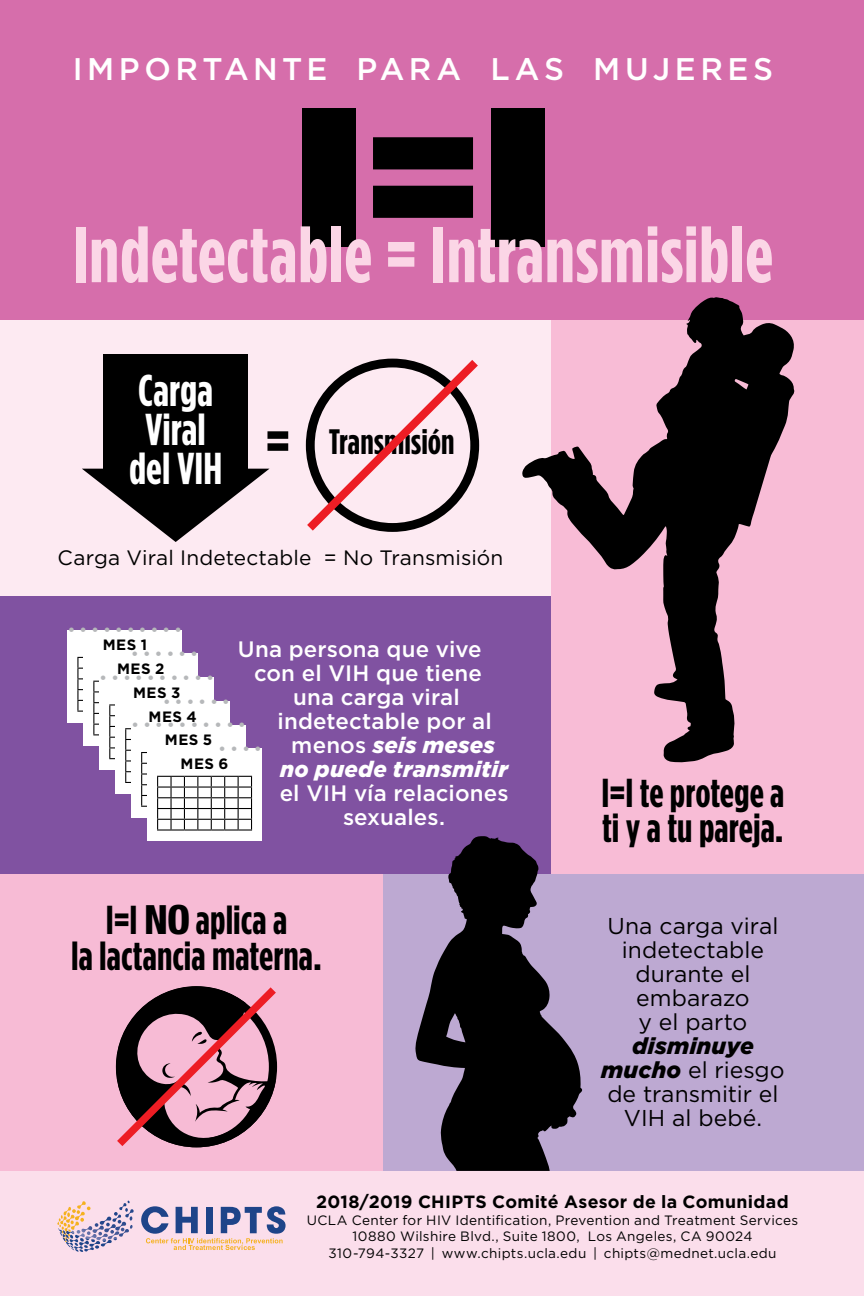
<style>
.page{position:relative;width:864px;height:1296px;background:#fff}
.page>*{position:absolute;margin:0;border:0;box-sizing:border-box;transform-origin:0 0}
.t1{font:900 198.6px "Frutiger LT Std";color:#000}
.t2{font:700 79.2px "Gotham Condensed";letter-spacing:.005em;color:#fbd6e6}
.t3{font:700 44.7px/39px "Gotham Condensed";color:#fff}
.t4{font:700 40.5px/35.4px "Gotham Condensed";color:#000}
.t5{font:700 35.4px "Gotham Condensed";color:#000}
.t6{font:500 31.2px "Gotham";letter-spacing:.145em;color:#fff}
.t7{font:22.8px/24px "Gotham";letter-spacing:.005em;color:#000;text-align:center}
.t8{font:500 22.2px/24px "Gotham";letter-spacing:.005em;color:#fff;text-align:center}
.t9{font:italic 900 22.2px "Gotham";letter-spacing:.015em;color:#fff}
.t10{font:20.7px "Gotham";letter-spacing:.005em;color:#000}
.t11{font:700 17.7px "Gotham";letter-spacing:.015em;color:#000}
.t12{font:700 15px "Gotham";color:#b6b8ba}
.t13{font:700 15px "Gotham";letter-spacing:.03em;color:#000}
.t14{font:13.5px/16.8px "Gotham";letter-spacing:.025em;color:#000;text-align:center}
.s1{font-size:44.7px;color:#fff}
.s2{font-size:62.4px}
.s3{font-weight:500;font-style:normal}
.s4{font-family:"Helvetica Neue LT Std";font-weight:800;font-stretch:condensed}
.s5{font-weight:900;font-style:italic}
</style>
<div class="page">
<div style="left:0;top:1171px;width:864px;height:125px;background:#fbdeeb"></div>
<div style="left:0;top:0;width:864px;height:320px;background:#d66eab"></div>
<div style="left:550px;top:320px;width:314px;height:555px;background:#f8bcd6"></div>
<div style="left:0;top:320px;width:550px;height:276px;background:#fdeaf2"></div>
<div style="left:0;top:596px;width:550px;height:279px;background:#8052a1"></div>
<div style="left:382px;top:875px;width:482px;height:296px;background:#bda9d2"></div>
<div style="left:0;top:875px;width:382px;height:296px;background:#f7bbd5"></div>
<svg style="left:115px;top:986px;width:163px;height:162px"></svg>
<svg style="left:82px;top:469px;width:187px;height:73px"></svg>
<div style="left:103px;top:354px;width:145px;height:121px;background:#000"></div>
<svg style="left:305px;top:358px;width:175px;height:174px"></svg>
<div style="left:68px;top:630px;width:114px;height:92px;background:#fff"></div>
<div style="left:84px;top:654px;width:114px;height:92px;background:#fff"></div>
<div style="left:147px;top:749px;width:115px;height:92px;background:#fff"></div>
<svg style="left:77px;top:657px;width:175px;height:174px"></svg>
<svg style="left:522px;top:297px;width:273px;height:465px"></svg>
<svg style="left:416px;top:836px;width:166px;height:335px;fill:#000"></svg>
<svg style="left:57px;top:1201px;width:77px;height:51px"></svg>
<svg style="left:141px;top:1206px;width:145px;height:44px"></svg>
<h3 class="t6" style="left:73px;top:49px;width:702px">IMPORTANTE PARA LAS MUJERES</h3>
<h1 class="t1" style="left:292px;top:56px;width:264px">I=I</h1>
<h2 class="t2" style="left:73px;top:208px;width:702px">Indetectable = Intransmisible</h2>
<h3 class="t3" style="left:138px;top:370px;width:76px">Carga<br>Viral</h3>
<h3 class="t5" style="left:129px;top:421px;width:327px"><span class="s1">del VIH</span> <span class="s2">=</span> Transmisión</h3>
<h3 class="t10" style="left:58px;top:545px;width:447px">Carga Viral Indetectable = No Transmisión</h3>
<p class="t12" style="left:68px;top:620px;width:116px">••••••••••</p>
<p class="t13" style="left:103px;top:635px;width:46px">MES 1</p>
<p class="t12" style="left:131px;top:644px;width:68px">••••••</p>
<p class="t13" style="left:117px;top:659px;width:49px">MES 2</p>
<p class="t12" style="left:100px;top:668px;width:116px">••••••••••</p>
<p class="t13" style="left:133px;top:683px;width:49px">MES 3</p>
<p class="t12" style="left:163px;top:691px;width:68px">••••••</p>
<p class="t13" style="left:149px;top:706px;width:50px">MES 4</p>
<p class="t12" style="left:132px;top:715px;width:116px">••••••••••</p>
<p class="t13" style="left:165px;top:730px;width:49px">MES 5</p>
<p class="t12" style="left:219px;top:739px;width:45px">••••</p>
<p class="t13" style="left:181px;top:754px;width:49px">MES 6</p>
<h3 class="t8" style="left:238px;top:637px;width:245px">Una persona que vive</h3>
<h3 class="t8" style="left:254px;top:661px;width:230px">con el VIH que tiene</h3>
<h3 class="t8" style="left:293px;top:685px;width:168px">una carga viral</h3>
<h3 class="t8" style="left:278px;top:709px;width:216px">indetectable por al</h3>
<h3 class="t9" style="left:291px;top:729px;width:205px"><span class="s3">menos</span> seis meses</h3>
<h3 class="t9" style="left:280px;top:753px;width:229px">no puede transmitir</h3>
<h3 class="t8" style="left:280px;top:780px;width:230px">el VIH vía relaciones sexuales.</h3>
<h3 class="t4" style="left:602px;top:774px;width:184px">I=I te protege a ti y a tu pareja.</h3>
<h3 class="t4" style="left:71px;top:902px;width:252px;text-align:center">I=I <span class="s4">NO</span> aplica a<br>la lactancia materna.</h3>
<h3 class="t7" style="left:607px;top:914px;width:173px">Una carga viral indetectable durante el embarazo<br>y el parto</h3>
<h3 class="t7" style="left:601px;top:1034px;width:185px"><span class="s5">disminuye mucho</span> el riesgo de transmitir el<br>VIH al bebé.</h3>
<h3 class="t11" style="left:316px;top:1190px;width:474px">2018/2019 CHIPTS Comité Asesor de la Comunidad</h3>
<p class="t14" style="left:307px;top:1211px;width:493px">UCLA Center for HIV Identification, Prevention and Treatment Services<br>10880 Wilshire Blvd., Suite 1800, Los Angeles, CA 90024<br>310-794-3327 | www.chipts.ucla.edu | chipts@mednet.ucla.edu</p>
</div>
